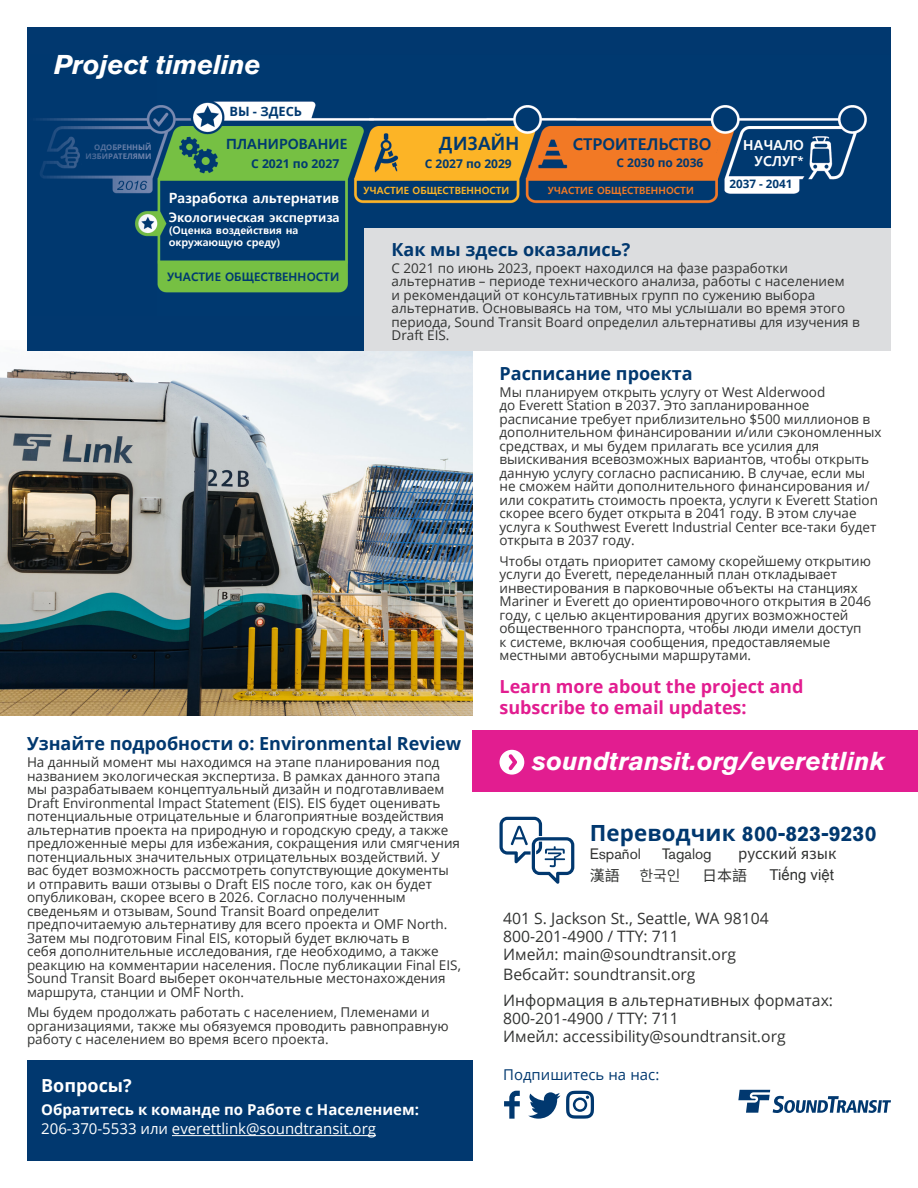
<style>
.page{position:relative;width:918px;height:1188px;background:#fff}
.page>*{position:absolute;margin:0;border:0;box-sizing:border-box;transform-origin:0 0}
.Headline_AkzBldIt_White_18_20{font:italic 700 27px "Akzidenz Grotesk Std";letter-spacing:-.01em;color:#fff}
.t1{font:italic 700 25.8px "Akzidenz Grotesk Std";color:#fff}
.Subhead_AkzBld_Blue_12_14_5{font:700 21px "Akzidenz Grotesk Std";color:#01386f}
.t2{font:700 18.3px "Malgun Gothic";color:#003970}
.Subhead_AkzBld_Blue_12_14_5-2{font:700 18px "Open Sans";color:#01386f}
.Subhead_AkzBld_Blue_12_14_5-3{font:700 18px/21px "Open Sans";color:#e21d90}
.Subhead_AkzBld_Blue_12_14_5-4{font:700 18px "Open Sans";color:#fff}
.t3{font:700 16.2px "Malgun Gothic";color:#003970}
.Address_text_Akz_Black_9_5_12{font:15.75px/18.1px "Open Sans";color:#323332}
.Body_text_Akz_Black_10_12_5{font:15px/19.5px "Open Sans";color:#fff}
.Body_text_Akz_Black_10_12_5-2{font:15px "Source Han Sans CN";color:#323332}
.Body_text_Akz_Black_10_12_5-3{font:15px "Akzidenz Grotesk Std";color:#323332}
.Body_text_Akz_Black_10_12_5-4{font:15px "Arial";color:#323332}
.Body_text_Akz_Black_10_12_5-5{font:15px "Source Han Sans K";color:#323332}
.Connect_AkzMed_Blue_9{font:14.85px "Open Sans";color:#01386f}
.t4{font:700 14.1px "Malgun Gothic";color:#fff}
.t5{font:700 14.1px "Malgun Gothic";color:#003970}
.t6{font:700 13.8px/16.5px "Malgun Gothic";color:#fff;text-align:right}
.Body_text_Akz_Black_10_12_5-6{font:13.5px/13.5px "Open Sans";color:#323332}
.t7{font:700 13.05px "Malgun Gothic";color:#fff}
.t8{font:700 12.75px "Open Sans";color:#003970}
.t9{font:700 12.15px "Open Sans";color:#003970}
.t10{font:700 12px "Open Sans";color:#003970}
.t11{font:700 11.7px "Malgun Gothic";color:#003970}
.t12{font:700 11.7px "Open Sans";color:#003970}
.t13{font:700 10.65px/12.1px "Malgun Gothic";color:#fff}
.t14{font:700 9.9px "Malgun Gothic";color:#fcb426}
.t15{font:700 9.9px "Malgun Gothic";color:#f27925}
.t16{font:700 7.65px/9.3px "Open Sans";color:#798ab1;text-align:right}
.s1{font-weight:700}
.s2{font-family:"Open Sans";font-size:22.35px}
</style>
<div class="page">
<img style="left:0;top:351px;width:472px;height:365px">
<div style="left:27px;top:27px;width:864px;height:324px;background:#01386f"></div>
<img style="left:36px;top:101px;width:831px;height:192px">
<svg style="left:80px;top:136px;width:79px;height:34px"></svg>
<svg style="left:226px;top:103px;width:86px;height:13px"></svg>
<div style="left:234px;top:131px;width:119px;height:39px;background:#76c043"></div>
<svg style="left:165px;top:188px;width:174px;height:24px"></svg>
<svg style="left:165px;top:218px;width:174px;height:31px"></svg>
<div style="left:173px;top:263px;width:160px;height:22px;background:#76c043"></div>
<svg style="left:363px;top:183px;width:147px;height:14px"></svg>
<svg style="left:548px;top:182px;width:149px;height:15px"></svg>
<div style="left:413px;top:133px;width:108px;height:39px;background:#fcb426"></div>
<div style="left:564px;top:137px;width:157px;height:35px;background:#f27925"></div>
<svg style="left:734px;top:134px;width:68px;height:36px"></svg>
<svg style="left:727px;top:178px;width:66px;height:13px"></svg>
<div style="left:364px;top:228px;width:527px;height:123px;background:#dcdddf"></div>
<svg style="left:738px;top:1090px;width:153px;height:23px"></svg>
<div style="left:472px;top:730px;width:446px;height:62px;background:#e21d90"></div>
<svg style="left:500px;top:750px;width:24px;height:25px"></svg>
<div style="left:27px;top:1061px;width:445px;height:100px;background:#01386f"></div>
<hr style="left:172px;top:1135px;width:204px;height:1px;background:#fff">
<svg style="left:528px;top:1092px;width:32px;height:27px"></svg>
<svg style="left:504px;top:1091px;width:16px;height:28px"></svg>
<svg style="left:566px;top:1091px;width:28px;height:28px"></svg>
<svg style="left:499px;top:817px;width:75px;height:67px"></svg>
<p class="Headline_AkzBldIt_White_18_20" style="left:54px;top:49px;width:208px">Project timeline</p>
<p class="t16" style="left:86px;top:142px;width:67px">ОДОБРЕННЫЙ<br>ИЗБИРАТЕЛЯМИ</p>
<p class="t8" style="left:229px;top:102px;width:74px">ВЫ - ЗДЕСЬ</p>
<p class="t5" style="left:226px;top:136px;width:123px">ПЛАНИРОВАНИЕ</p>
<p class="t9" style="left:251px;top:155px;width:90px">С 2021 по 2027</p>
<p class="t4" style="left:169px;top:190px;width:172px">Разработка альтернатив</p>
<p class="t7" style="left:169px;top:209px;width:172px">Экологическая экспертиза</p>
<p class="t13" style="left:169px;top:224px;width:131px">(Оценка воздействия на окружающую среду)</p>
<p class="t11" style="left:167px;top:270px;width:174px">УЧАСТИЕ ОБЩЕСТВЕННОСТИ</p>
<h3 class="t2" style="left:439px;top:133px;width:82px">ДИЗАЙН</h3>
<p class="t10" style="left:425px;top:155px;width:89px">С 2027 по 2029</p>
<p class="t3" style="left:573px;top:134px;width:140px">СТРОИТЕЛЬСТВО</p>
<p class="t10" style="left:616px;top:154px;width:89px">С 2030 по 2036</p>
<p class="t14" style="left:363px;top:185px;width:148px">УЧАСТИЕ ОБЩЕСТВЕННОСТИ</p>
<p class="t15" style="left:548px;top:185px;width:148px">УЧАСТИЕ ОБЩЕСТВЕННОСТИ</p>
<p class="t6" style="left:743px;top:136px;width:62px">НАЧАЛО<br>УСЛУГ*</p>
<p class="t12" style="left:730px;top:176px;width:65px">2037 - 2041</p>
<p class="Subhead_AkzBld_Blue_12_14_5-2" style="left:392px;top:237px;width:241px">Как мы здесь оказались?</p>
<p class="Body_text_Akz_Black_10_12_5-6" style="left:392px;top:261px;width:470px">С 2021 по июнь 2023, проект находился на фазе разработки альтернатив – периоде технического анализа, работы с населением<br>и рекомендаций от консультативных групп по сужению выбора альтернатив. Основываясь на том, что мы услышали во время этого периода, Sound Transit Board определил альтернативы для изучения в Draft EIS.</p>
<p class="Subhead_AkzBld_Blue_12_14_5-2" style="left:500px;top:361px;width:195px">Расписание проекта</p>
<p class="Body_text_Akz_Black_10_12_5-6" style="left:500px;top:385px;width:384px">Мы планируем открыть услугу от West Alderwood<br>до Everett Station в 2037. Это запланированное расписание требует приблизительно $500 миллионов в дополнительном финансировании и/или сэкономленных средствах, и мы будем прилагать все усилия для выискивания всевозможных вариантов, чтобы открыть данную услугу согласно расписанию. В случае, если мы не сможем найти дополнительного финансирования и/ или сократить стоимость проекта, услуги к Everett Station скорее всего будет открыта в 2041 году. В этом случае услуга к Southwest Everett Industrial Center все-таки будет открыта в 2037 году.</p>
<p class="Body_text_Akz_Black_10_12_5-6" style="left:500px;top:554px;width:373px">Чтобы отдать приоритет самому скорейшему открытию услуги до Everett, переделанный план откладывает инвестирования в парковочные объекты на станциях Mariner и Everett до ориентировочного открытия в 2046 году, с целью акцентирования других возможностей общественного транспорта, чтобы люди имели доступ к системе, включая сообщения, предоставляемые местными автобусными маршрутами.</p>
<p class="Subhead_AkzBld_Blue_12_14_5-2" style="left:27px;top:731px;width:436px">Узнайте подробности о: Environmental Review</p>
<p class="Body_text_Akz_Black_10_12_5-6" style="left:27px;top:755px;width:435px">На данный момент мы находимся на этапе планирования под названием экологическая экспертиза. В рамках данного этапа мы разрабатываем концептуальный дизайн и подготавливаем Draft Environmental Impact Statement (EIS). EIS будет оценивать потенциальные отрицательные и благоприятные воздействия альтернатив проекта на природную и городскую среду, а также предложенные меры для избежания, сокращения или смягчения потенциальных значительных отрицательных воздействий. У вас будет возможность рассмотреть сопутствующие документы<br>и отправить ваши отзывы о Draft EIS после того, как он будет опубликован, скорее всего в 2026. Согласно полученным сведеньям и отзывам, Sound Transit Board определит предпочитаемую альтернативу для всего проекта и OMF North.<br>Затем мы подготовим Final EIS, который будет включать в<br>себя дополнительные исследования, где необходимо, а также реакцию на комментарии населения. После публикации Final EIS, Sound Transit Board выберет окончательные местонахождения маршрута, станции и OMF North.</p>
<p class="Body_text_Akz_Black_10_12_5-6" style="left:27px;top:1005px;width:423px">Мы будем продолжать работать с населением, Племенами и организациями, также мы обязуемся проводить равноправную работу с населением во время всего проекта.</p>
<p class="Subhead_AkzBld_Blue_12_14_5-4" style="left:41px;top:1072px;width:92px">Вопросы?</p>
<p class="Body_text_Akz_Black_10_12_5" style="left:41px;top:1099px;width:379px"><span class="s1">Обратитесь к команде по Работе с Населением:<br></span>206-370-5533 или everettlink@soundtransit.org</p>
<p class="Subhead_AkzBld_Blue_12_14_5-3" style="left:500px;top:676px;width:306px">Learn more about the project and subscribe to email updates:</p>
<h1 class="t1" style="left:532px;top:746px;width:354px">soundtransit.org/everettlink</h1>
<p class="Subhead_AkzBld_Blue_12_14_5" style="left:590px;top:821px;width:288px"><span class="s2">Переводчик</span> 800-823-9230</p>
<p class="Body_text_Akz_Black_10_12_5-3" style="left:590px;top:844px;width:53px">Español</p>
<p class="Body_text_Akz_Black_10_12_5-3" style="left:662px;top:844px;width:51px">Tagalog</p>
<p class="Body_text_Akz_Black_10_12_5-2" style="left:738px;top:845px;width:100px">русский язык</p>
<p class="Body_text_Akz_Black_10_12_5-2" style="left:590px;top:867px;width:31px">漢語</p>
<p class="Body_text_Akz_Black_10_12_5-5" style="left:639px;top:867px;width:43px">한국인</p>
<p class="Body_text_Akz_Black_10_12_5-2" style="left:702px;top:867px;width:46px">日本語</p>
<p class="Body_text_Akz_Black_10_12_5-4" style="left:770px;top:865px;width:66px">Tiếng việt</p>
<p class="Address_text_Akz_Black_9_5_12" style="left:503px;top:909px;width:267px">401 S. Jackson St., Seattle, WA 98104<br>800-201-4900 / TTY: 711<br>Имейл: main@soundtransit.org</p>
<p class="Address_text_Akz_Black_9_5_12" style="left:503px;top:965px;width:194px">Вебсайт: soundtransit.org</p>
<p class="Address_text_Akz_Black_9_5_12" style="left:503px;top:991px;width:331px">Информация в альтернативных форматах:<br>800-201-4900 / TTY: 711<br>Имейл: accessibility@soundtransit.org</p>
<p class="Connect_AkzMed_Blue_9" style="left:503px;top:1065px;width:158px">Подпишитесь на нас:</p>
</div>
